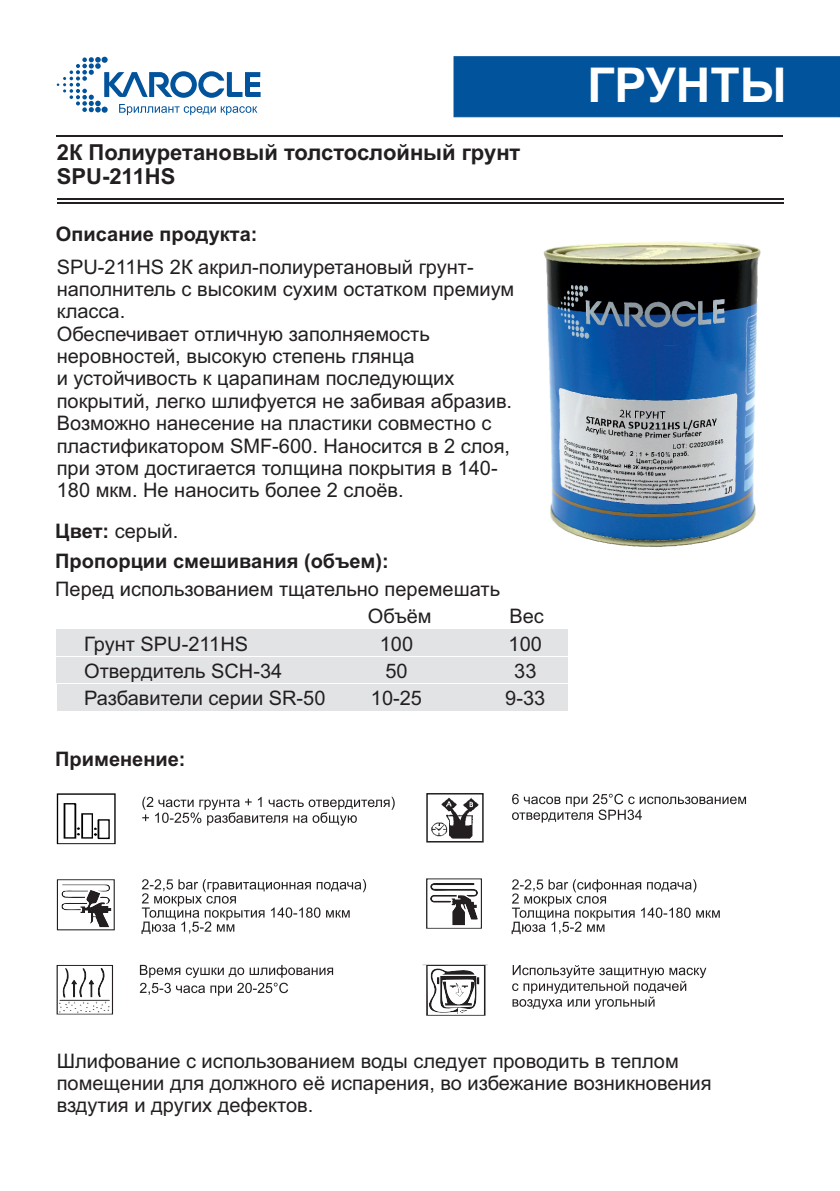
<style>
.page{position:relative;width:840px;height:1191px;background:#fff}
.page>*{position:absolute;margin:0;border:0;box-sizing:border-box;transform-origin:0 0}
.t1{font:700 48px "Arial";color:#fff}
.t2{font:700 22px/24.6px "Arial";color:#231f20}
.t3{font:20px/22.4px "Arial";color:#231f20}
.t4{font:700 20px/29.2px "Arial";color:#231f20}
.s1{font-weight:400}
</style>
<div class="page">
<svg style="left:57px;top:57px;width:203px;height:58px"></svg>
<div style="left:453px;top:56px;width:386px;height:62px;background:#01539c"></div>
<hr style="left:56px;top:135px;width:726px;height:2px;background:#231f20">
<hr style="left:57px;top:198px;width:725px;height:2px;background:#231f20">
<hr style="left:57px;top:202px;width:725px;height:2px;background:#231f20">
<img style="left:543px;top:242px;width:218px;height:305px">
<svg style="left:422px;top:964px;width:65px;height:52px"></svg>
<svg style="left:426px;top:878px;width:55px;height:50px"></svg>
<svg style="left:57px;top:879px;width:58px;height:51px"></svg>
<svg style="left:56px;top:965px;width:58px;height:50px"></svg>
<svg style="left:141px;top:879px;width:225px;height:55px"></svg>
<svg style="left:511px;top:879px;width:208px;height:55px"></svg>
<svg style="left:512px;top:965px;width:194px;height:44px"></svg>
<img style="left:56px;top:793px;width:60px;height:52px">
<svg style="left:142px;top:796px;width:252px;height:29px"></svg>
<img style="left:431px;top:797px;width:48px;height:42px">
<div style="left:426px;top:793px;width:57px;height:49px;border:2px solid #231f20"></div>
<svg style="left:512px;top:793px;width:233px;height:29px"></svg>
<svg style="left:140px;top:965px;width:193px;height:30px"></svg>
<p class="t2" style="left:57px;top:142px;width:465px">2К Полиуретановый толстослойный грунт<br>SPU-211HS</p>
<p class="t4" style="left:56px;top:222px;width:203px">Описание продукта:</p>
<p class="t3" style="left:57px;top:257px;width:459px">SPU-211HS 2К акрил-полиуретановый грунт&shy;наполнитель с высоким сухим остатком премиум класса.<br>Обеспечивает отличную заполняемость неровностей, высокую степень глянца<br>и устойчивость к царапинам последующих покрытий, легко шлифуется не забивая абразив.<br>Возможно нанесение на пластики совместно с пластификатором SMF-600. Наносится в 2 слоя, при этом достигается толщина покрытия в 140- 180 мкм. Не наносить более 2 слоёв.</p>
<p class="t4" style="left:55px;top:518px;width:335px">Цвет: <span class="s1">серый.<br></span>Пропорции смешивания (объем):</p>
<p class="t3" style="left:55px;top:579px;width:446px">Перед использованием тщательно перемешать</p>
<p class="t3" style="left:84px;top:633px;width:243px;line-height:26.8px">Грунт SPU-211HS<br>Отвердитель SCH-34<br>Разбавители серии SR-50</p>
<p class="t4" style="left:55px;top:746px;width:132px">Применение:</p>
<p class="t3" style="left:368px;top:606px;width:65px">Объём</p>
<p class="t3" style="left:509px;top:606px;width:36px">Вес</p>
<p class="t3" style="left:371px;top:633px;width:53px;line-height:26.8px;text-align:center">100<br>50<br>10-25</p>
<p class="t3" style="left:505px;top:632px;width:42px;line-height:26.8px;text-align:center">100<br>33<br>9-33</p>
<h1 class="t1" style="left:587px;top:67px;width:201px">ГРУНТЫ</h1>
<p class="t3" style="left:57px;top:1051px;width:656px">Шлифование с использованием воды следует проводить в теплом помещении для должного её испарения, во избежание возникновения вздутия и других дефектов.</p>
</div>
